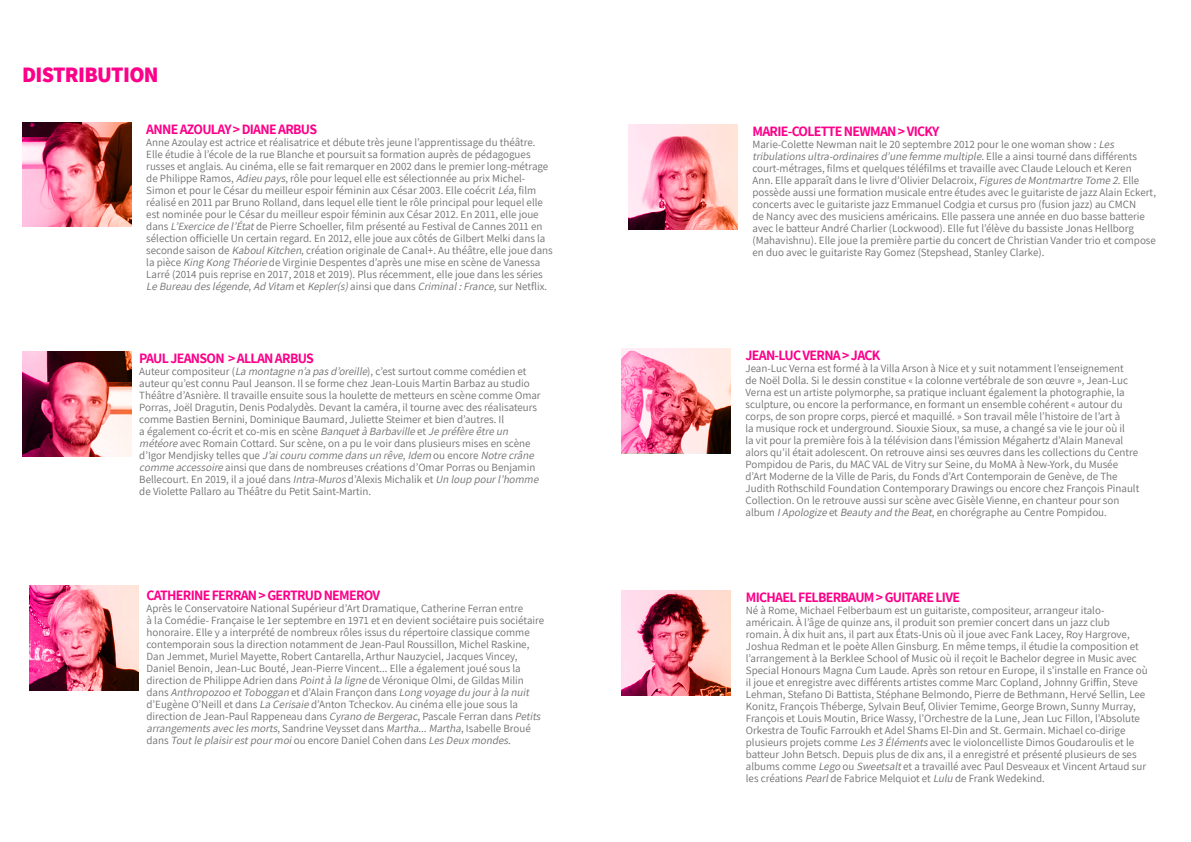
<style>
.page{position:relative;width:1191px;height:842px;background:#fff}
.page>*{position:absolute;margin:0;border:0;box-sizing:border-box;transform-origin:0 0}
.t1{font:800 22px "Assistant";letter-spacing:-.03em;color:#fd0089}
.t2{font:700 14px "Assistant";letter-spacing:-.05em;color:#fd0089}
.t3{font:11px/12px "Assistant";color:#706f6f}
.s1{font-style:italic}
</style>
<div class="page">
<img style="left:22px;top:122px;width:109px;height:105px">
<img style="left:22px;top:352px;width:109px;height:104px">
<svg style="left:628px;top:125px;width:109px;height:105px;background:#eb9ea7"></svg>
<img style="left:621px;top:348px;width:109px;height:105px">
<img style="left:621px;top:591px;width:109px;height:104px">
<img style="left:29px;top:585px;width:110px;height:105px">
<h1 class="t1" style="left:22px;top:60px;width:138px">DISTRIBUTION</h1>
<p class="t2" style="left:146px;top:120px;width:172px">ANNE AZOULAY &gt; DIANE ARBUS</p>
<p class="t3" style="left:146px;top:136px;width:408px">Anne Azoulay est actrice et réalisatrice et débute très jeune l’apprentissage du théâtre.<br>Elle étudie à l’école de la rue Blanche et poursuit sa formation auprès de pédagogues russes et anglais. Au cinéma, elle se fait remarquer en 2002 dans le premier long-métrage de Philippe Ramos, <span class="s1">Adieu pays</span>, rôle pour lequel elle est sélectionnée au prix Michel-Simon et pour le César du meilleur espoir féminin aux César 2003. Elle coécrit <span class="s1">Léa</span>, film réalisé en 2011 par Bruno Rolland, dans lequel elle tient le rôle principal pour lequel elle est nominée pour le César du meilleur espoir féminin aux César 2012. En 2011, elle joue dans <span class="s1">L’Exercice de l’État</span>de Pierre Schoeller, film présenté au Festival de Cannes 2011 en sélection officielle Un certain regard. En 2012, elle joue aux côtés de Gilbert Melki dans la seconde saison de <span class="s1">KaboulKitchen</span>, création originale de Canal+. Au théâtre, elle joue dans la pièce <span class="s1">King Kong Théorie</span> de Virginie Despentes d’après une mise en scène de Vanessa Larré (2014 puis reprise en 2017, 2018 et 2019). Plus récemment, elle joue dans les séries <span class="s1">Le Bureau deslégende</span>, <span class="s1">Ad Vitam</span> et <span class="s1">Kepler(s)</span>a i n s i q u e d a n s <span class="s1">Criminal:France,</span>s u r N etfl i x .</p>
<p class="t2" style="left:139px;top:349px;width:176px">PAUL JEANSON &gt; ALLAN ARBUS</p>
<p class="t3" style="left:139px;top:365px;width:403px">Auteur compositeur (<span class="s1">La montagne n’a pasd’oreille</span>), c’est surtout comme comédien et auteur qu’est connu Paul Jeanson. Il se forme chez Jean-Louis Martin Barbaz au studio Théâtre d’Asnière. Il travaille ensuite sous la houlette de metteurs en scène comme Omar Porras, Joël Dragutin, Denis Podalydès. Devant la caméra, il tourne avec des réalisateurs comme Bastien Bernini, Dominique Baumard, Juliette Steimer et bien d’autres. Il<br>a également co-écrit et co-mis en scène <span class="s1">Banquetà Barbaville</span> et <span class="s1">Je préfère être un météore</span> avec Romain Cottard. Sur scène, on a pu le voir dans plusieurs mises en scène<br>d ’ I go r M e n dj i s ky te l l es q u e <span class="s1">J’aicouru comme dansun rêve</span>, <span class="s1">Idem</span> o u e n co re <span class="s1">Notre crâne comme accessoire</span> ainsi que dans de nombreuses créations d’Omar Porras ou Benjamin Bellecourt. En 2019, il a joué dans <span class="s1">Intra-Muros</span>d’Alexis Michalik et <span class="s1">Un loup pourl’homme </span>de Violette Pallaro au Théâtre du Petit Saint-Martin.</p>
<p class="t2" style="left:146px;top:585px;width:235px">CATHERINE FERRAN &gt; GERTRUD NEMEROV</p>
<p class="t3" style="left:146px;top:602px;width:399px">Après le Conservatoire National Supérieur d’Art Dramatique, Catherine Ferran entre<br>à la Comédie- Française le 1er septembre en 1971 et en devient sociétaire puis sociétaire honoraire. Elle y a interprété de nombreux rôles issus du répertoire classique comme contemporain sous la direction notamment de Jean-Paul Roussillon, Michel Raskine, Dan Jemmet, Muriel Mayette, Robert Cantarella, Arthur Nauzyciel, Jacques Vincey, Daniel Benoin, Jean-Luc Bouté, Jean-Pierre Vincent... Elle a également joué sous la direction de Philippe Adrien dans <span class="s1">Pointà la ligne</span> de Véronique Olmi, de Gildas Milin<br>d a n s <span class="s1">Anthropozoo etToboggan</span> et d ’A l a i n F ra n ço n d a n s <span class="s1">Long voyage du jourà la nuit </span>d’Eugène O’Neill et dans <span class="s1">La Cerisaie</span> d’Anton Tcheckov. Au cinéma elle joue sous la direction de Jean-Paul Rappeneau dans <span class="s1">Cyrano de Bergerac</span>, Pascale Ferran dans <span class="s1">Petits arrangementsavec lesmorts</span>, S a n d ri n e Veyss et d a n s <span class="s1">Martha...Martha</span>, I s a b e l l e B ro u é<br>d a n s <span class="s1">Toutle plaisirestpourmoi</span>o u e n co re D a n i e l C o h e n d a n s <span class="s1">LesDeux mondes</span>.</p>
<p class="t2" style="left:752px;top:122px;width:188px">MARIE-COLETTE NEWMAN &gt; VICKY</p>
<p class="t3" style="left:752px;top:138px;width:405px">Marie-Colette Newman nait le 20 septembre 2012 pour le one woman show : <span class="s1">Les tribulationsultra-ordinairesd’une femme multiple</span>. E l l e a a i n s i to u r n é d a n s d i ffé re n ts court-métrages, films et quelques téléfilms et travaille avec Claude Lelouch et Keren<br>Ann. Elle apparaît dans le livre d’Olivier Delacroix, <span class="s1">Figuresde Montmartre Tome 2</span>. Elle possède aussi une formation musicale entre études avec le guitariste de jazz Alain Eckert, concerts avec le guitariste jazz Emmanuel Codgia et cursus pro (fusion jazz) au CMCN<br>de Nancy avec des musiciens américains. Elle passera une année en duo basse batterie avec le batteur André Charlier (Lockwood). Elle fut l’élève du bassiste Jonas Hellborg (Mahavishnu). Elle joue la première partie du concert de Christian Vander trio et compose en duo avec le guitariste Ray Gomez (Stepshead, Stanley Clarke).</p>
<p class="t2" style="left:745px;top:346px;width:136px">JEAN-LUC VERNA &gt; JACK</p>
<p class="t3" style="left:745px;top:362px;width:395px">Jean-Luc Verna est formé à la Villa Arson à Nice et y suit notamment l’enseignement<br>de Noël Dolla. Si le dessin constitue « la colonne vertébrale de son œuvre », Jean-Luc Verna est un artiste polymorphe, sa pratique incluant également la photographie, la sculpture, ou encore la performance, en formant un ensemble cohérent « autour du corps, de son propre corps, piercé et maquillé. » Son travail mêle l’histoire de l’art à<br>la musique rock et underground. Siouxie Sioux, sa muse, a changé sa vie le jour où il<br>la vit pour la première fois à la télévision dans l’émission Mégahertz d’Alain Maneval alors qu’il était adolescent. On retrouve ainsi ses œuvres dans les collections du Centre Pompidou de Paris, du MAC VAL de Vitry sur Seine, du MoMA à New-York, du Musée d’Art Moderne de la Ville de Paris, du Fonds d’Art Contemporain de Genève, de The Judith Rothschild Foundation Contemporary Drawings ou encore chez François Pinault Collection. On le retrouve aussi sur scène avec Gisèle Vienne, en chanteur pour son album <span class="s1">IApologize</span> et <span class="s1">Beauty and the Beat</span>, en chorégraphe au Centre Pompidou.</p>
<p class="t2" style="left:746px;top:588px;width:216px">MICHAEL FELBERBAUM &gt; GUITARE LIVE</p>
<p class="t3" style="left:746px;top:604px;width:403px">Né à Rome, Michael Felberbaum est un guitariste, compositeur, arrangeur italo&shy;américain. À l’âge de quinze ans, il produit son premier concert dans un jazz club romain. À dix huit ans, il part aux États-Unis où il joue avec Fank Lacey, Roy Hargrove, Joshua Redman et le poète Allen Ginsburg. En même temps, il étudie la composition et l’arrangement à la Berklee School of Music où il reçoit le Bachelor degree in Music avec Special Honours Magna Cum Laude. Après son retour en Europe, il s’installe en France où il joue et enregistre avec différents artistes comme Marc Copland, Johnny Griffin, Steve Lehman, Stefano Di Battista, Stéphane Belmondo, Pierre de Bethmann, Hervé Sellin, Lee Konitz, François Théberge, Sylvain Beuf, Olivier Temime, George Brown, Sunny Murray, François et Louis Moutin, Brice Wassy, l’Orchestre de la Lune, Jean Luc Fillon, l’Absolute Orkestra de Toufic Farroukh et Adel Shams El-Din and St. Germain. Michael co-dirige plusieurs projets comme <span class="s1">Les3 Éléments</span>avec le violoncelliste Dimos Goudaroulis et le batteur John Betsch. Depuis plus de dix ans, il a enregistré et présenté plusieurs de ses albums comme <span class="s1">Lego</span> ou <span class="s1">Sweetsalt</span>et a travaillé avec Paul Desveaux et Vincent Artaud sur les créations <span class="s1">Pearl</span>de Fabrice Melquiot et <span class="s1">Lulu</span> de Frank Wedekind.</p>
</div>
